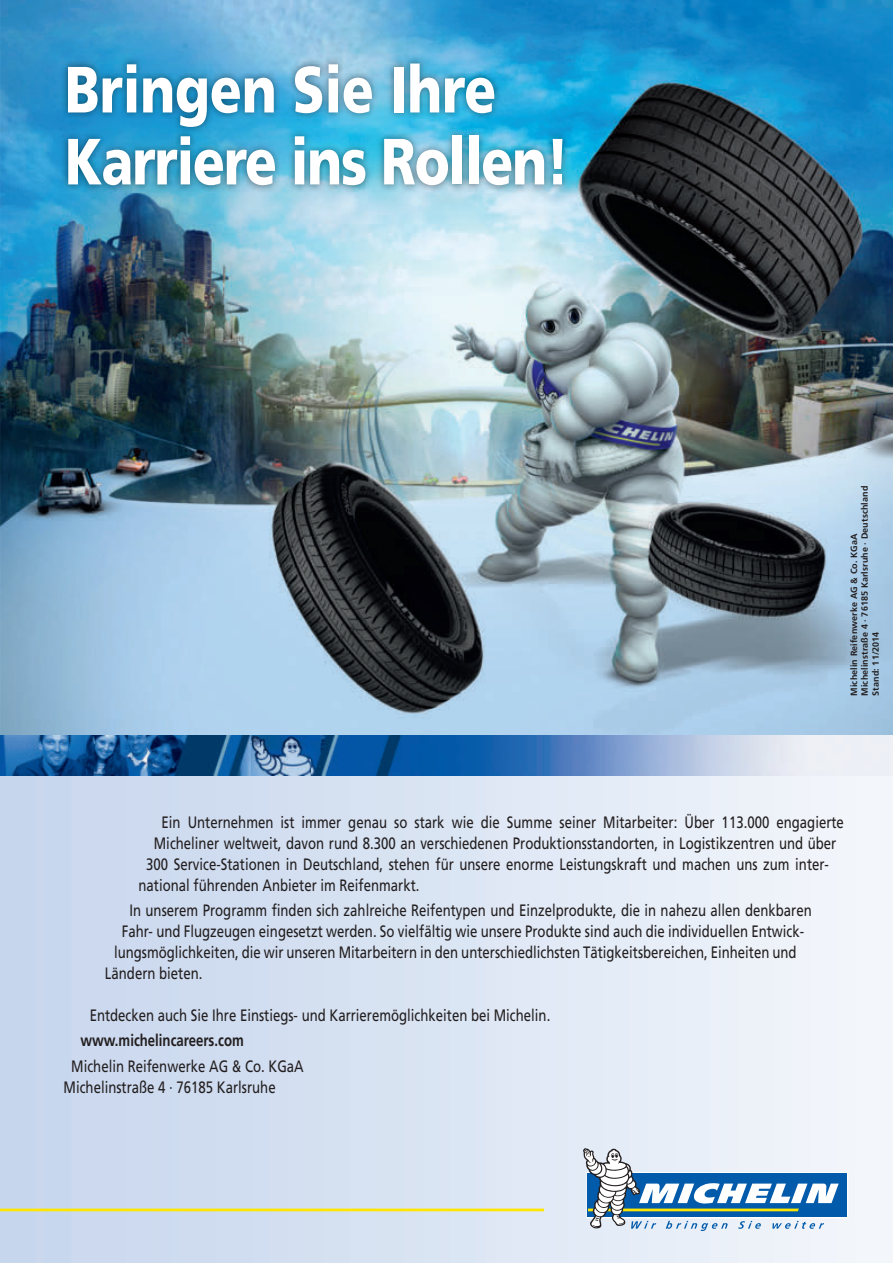
<style>
.page{position:relative;width:893px;height:1263px;background:#fff}
.page>*{position:absolute;margin:0;border:0;box-sizing:border-box;transform-origin:0 0}
.t1{font:900 65.25px/72px "Frutiger LT";letter-spacing:-.02em;color:#fff;scale:.8 1}
.t2{font:16.5px "Frutiger LT";color:#231f20;scale:.8 1}
.t3{font:700 16.5px "Frutiger LT";color:#231f20;scale:.8 1}
.t4{font:700 9px/10.8px "Frutiger LT";letter-spacing:.01em;color:#231f20}
</style>
<div class="page">
<img style="left:0;top:0;width:893px;height:736px">
<div style="left:0;top:763px;width:893px;height:500px;background:linear-gradient(to right,#c5d4ec,#f3f7fb)"></div>
<svg style="left:0;top:736px;width:893px;height:40px;background:#5786b8"></svg>
<hr style="left:0;top:1208px;width:544px;height:3px;background:#ffe601">
<svg style="left:583px;top:1148px;width:265px;height:83px"></svg>
<img style="left:61px;top:56px;width:509px;height:137px">
<svg style="left:0;top:0;width:13px;height:95px"></svg>
<svg style="left:0;top:1175px;width:13px;height:88px"></svg>
<p class="t1" style="left:65px;top:53px;width:632px">Bringen Sie Ihre<br>Karriere ins Rollen!</p>
<p class="t4" style="left:849px;top:696px;width:211px;rotate:-90deg">Michelin Reifenwerke AG &amp; Co. KGaA<br>Michelinstraße 4 · 76185 Karlsruhe · Deutschland<br>Stand: 11/2014</p>
<p class="t2" style="left:162px;top:812px;width:855px">Ein Unternehmen ist immer genau so stark wie die Summe seiner Mitarbeiter: Über 113.000 engagierte</p>
<p class="t2" style="left:154px;top:833px;width:855px">Micheliner weltweit, davon rund 8.300 an verschiedenen Produktionsstandorten, in Logistikzentren und über</p>
<p class="t2" style="left:146px;top:854px;width:855px">300 Service-Stationen in Deutschland, stehen für unsere enorme Leistungskraft und machen uns zum inter-</p>
<p class="t2" style="left:139px;top:875px;width:353px">national führenden Anbieter im Reifenmarkt.</p>
<p class="t2" style="left:129px;top:901px;width:855px">In unserem Programm finden sich zahlreiche Reifentypen und Einzelprodukte, die in nahezu allen denkbaren</p>
<p class="t2" style="left:122px;top:922px;width:855px">Fahr- und Flugzeugen eingesetzt werden. So vielfältig wie unsere Produkte sind auch die individuellen Entwick-</p>
<p class="t2" style="left:114px;top:943px;width:855px">lungsmöglichkeiten, die wir unseren Mitarbeitern in den unterschiedlichsten Tätigkeitsbereichen, Einheiten und</p>
<p class="t2" style="left:105px;top:964px;width:123px">Ländern bieten.</p>
<p class="t2" style="left:90px;top:1006px;width:577px">Entdecken auch Sie Ihre Einstiegs- und Karrieremöglichkeiten bei Michelin.</p>
<p class="t3" style="left:80px;top:1031px;width:206px">www.michelincareers.com</p>
<p class="t2" style="left:71px;top:1056px;width:292px">Michelin Reifenwerke AG &amp; Co. KGaA</p>
<p class="t2" style="left:64px;top:1077px;width:267px">Michelinstraße 4 · 76185 Karlsruhe</p>
</div>
